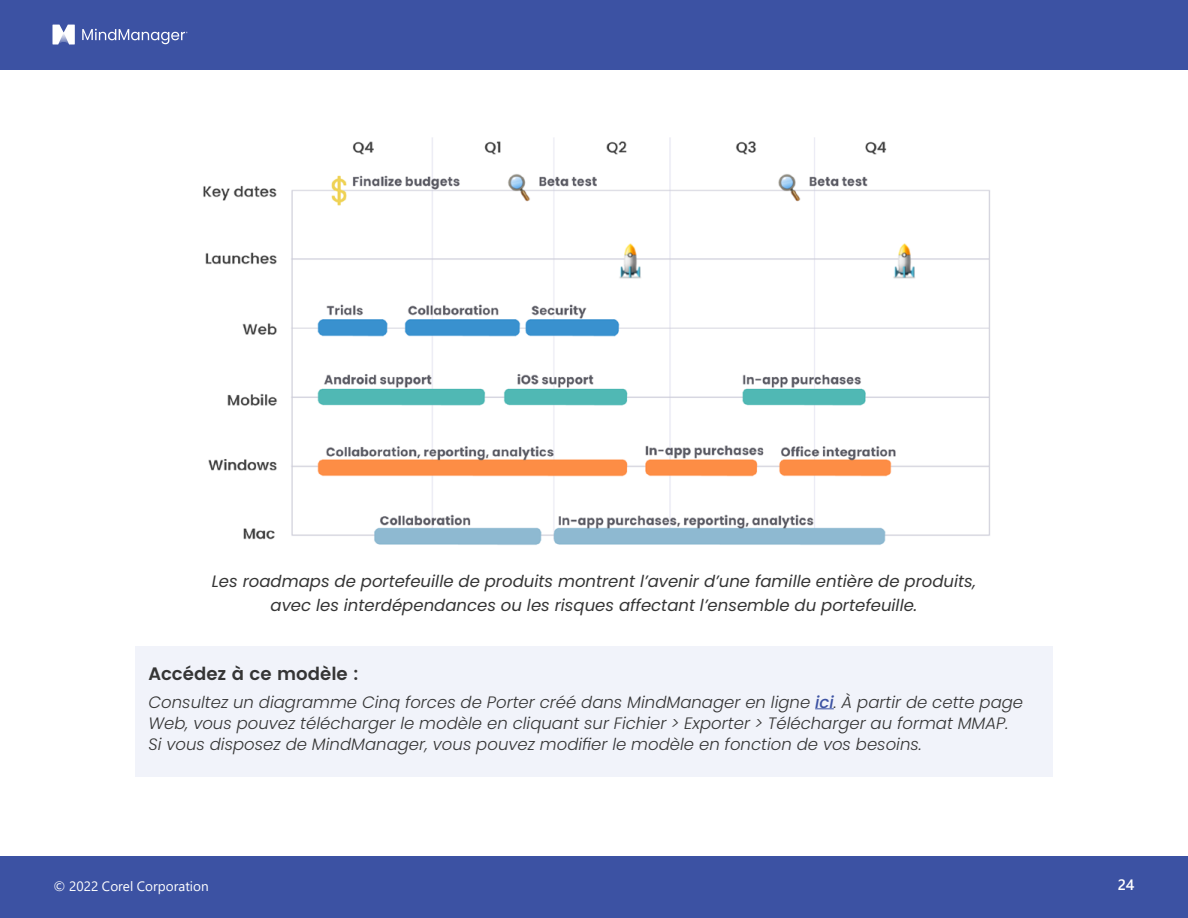
<style>
.page{position:relative;width:1188px;height:918px;background:#fff}
.page>*{position:absolute;margin:0;border:0;box-sizing:border-box;transform-origin:0 0}
.t1{font:600 18px "Poppins";color:#353535}
.body_italic{font:italic 300 16.5px/21px "Poppins";color:#353535}
.body_italic-2{font:italic 16.5px/24px "Poppins";color:#353535;text-align:center}
.t2{font:600 15px "Segoe UI";color:#fff}
.t3{font:13.5px "Segoe UI";color:#fff}
.s1{font-weight:500;color:#3c52a3}
</style>
<div class="page">
<div style="left:0;top:856px;width:1188px;height:62px;background:#3c52a3"></div>
<div style="left:0;top:0;width:1188px;height:70px;background:#3c52a3"></div>
<svg style="left:52px;top:25px;width:23px;height:20px"></svg>
<svg style="left:82px;top:29px;width:106px;height:15px"></svg>
<img style="left:203px;top:137px;width:787px;height:408px">
<div style="left:135px;top:646px;width:918px;height:131px;background:#f1f3fa"></div>
<svg style="left:815px;top:708px;width:19px;height:1px"></svg>
<p class="body_italic-2" style="left:212px;top:569px;width:766px">Les roadmaps de portefeuille de produits montrent l’avenir d’une famille entière de produits, avec les interdépendances ou les risques affectant l’ensemble du portefeuille.</p>
<h3 class="t1" style="left:148px;top:660px;width:212px">Accédez à ce modèle :</h3>
<p class="body_italic" style="left:148px;top:691px;width:876px">Consultez un diagramme Cinq forces de Porter créé dans MindManager en ligne <span class="s1">ici</span>. À partir de cette page<br>Web, vous pouvez télécharger le modèle en cliquant sur Fichier &gt; Exporter &gt; Télécharger au format MMAP.<br>Si vous disposez de MindManager, vous pouvez modifier le modèle en fonction de vos besoins.</p>
<p class="t3" style="left:53px;top:874px;width:157px">© 2022 Corel Corporation</p>
<p class="t2" style="left:1118px;top:870px;width:18px">24</p>
</div>
